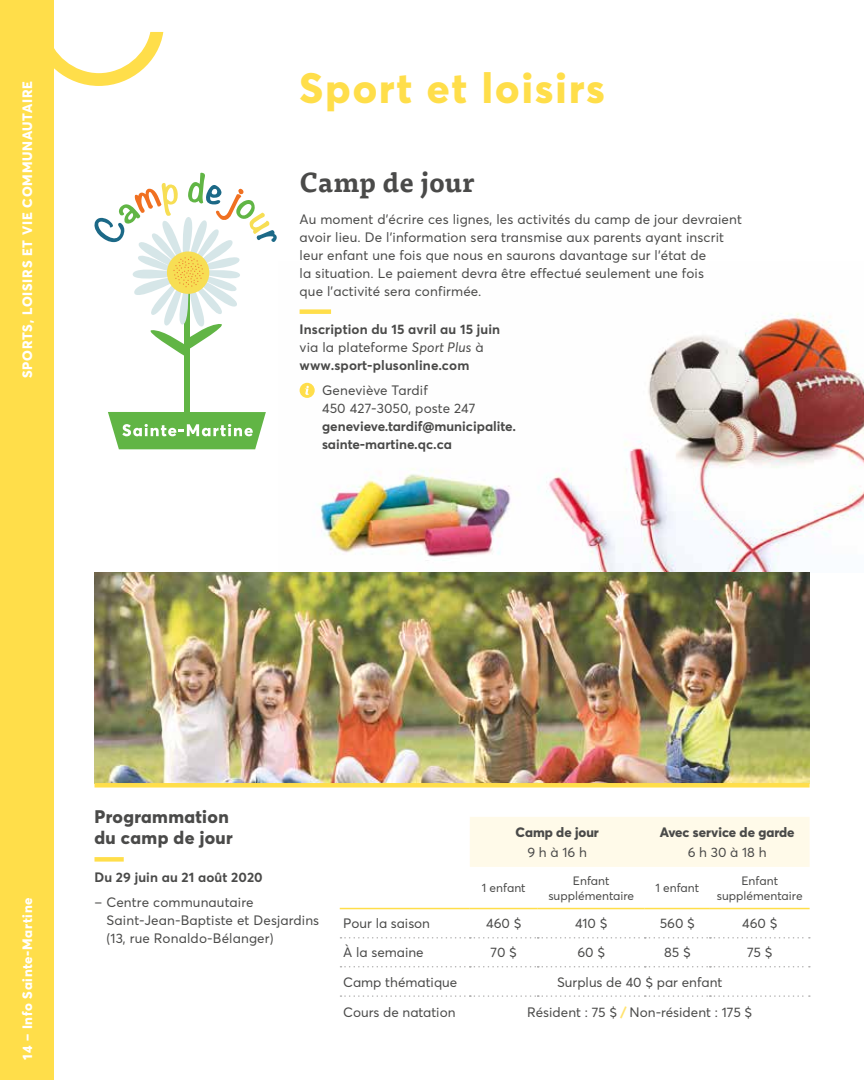
<style>
.page{position:relative;width:864px;height:1080px;background:#fff}
.page>*{position:absolute;margin:0;border:0;box-sizing:border-box;transform-origin:0 0}
.t1{font:800 42px "Averta";letter-spacing:.05em;color:#ffde4a}
.t2{font:700 27px "Tisa Pro";letter-spacing:.02em;color:#4a4a49}
.t3{font:800 18px/21px "Averta";letter-spacing:.02em;color:#4a4a49}
.t4{font:13.5px/18px "Averta";letter-spacing:.01em;color:#4a4a49}
.t5{font:700 13.5px/18px "Averta";letter-spacing:.01em;color:#4a4a49}
.t6{font:800 13.5px "Averta";letter-spacing:.055em;color:#fff}
.t7{font:800 13.5px "Averta";color:#4a4a49}
.t8{font:12px/14.4px "Averta";color:#4a4a49;text-align:center}
.s1{font-weight:400}
.s2{font-family:"Averta Std";font-weight:400;font-style:italic}
.s3{font-weight:800;color:#ffe36e}
</style>
<div class="page">
<img style="left:299px;top:309px;width:565px;height:263px">
<div style="left:0;top:0;width:54px;height:1080px;background:#ffde4a"></div>
<svg style="left:54px;top:32px;width:109px;height:54px"></svg>
<div style="left:300px;top:309px;width:31px;height:5px;background:#ffde4a"></div>
<svg style="left:300px;top:383px;width:15px;height:15px"></svg>
<div style="left:94px;top:857px;width:30px;height:5px;background:#ffde4a"></div>
<div style="left:470px;top:817px;width:340px;height:50px;background:#fffae9"></div>
<svg style="left:340px;top:937px;width:470px;height:2px"></svg>
<svg style="left:340px;top:966px;width:470px;height:1px"></svg>
<svg style="left:340px;top:995px;width:470px;height:2px"></svg>
<hr style="left:340px;top:908px;width:130px;height:1px;background:#ffde4a">
<hr style="left:470px;top:908px;width:68px;height:1px;background:#ffde4a">
<hr style="left:538px;top:908px;width:107px;height:1px;background:#ffde4a">
<hr style="left:645px;top:908px;width:65px;height:1px;background:#ffde4a">
<hr style="left:710px;top:908px;width:100px;height:1px;background:#ffde4a">
<img style="left:94px;top:572px;width:716px;height:211px">
<div style="left:94px;top:783px;width:716px;height:5px;background:#ffde4a"></div>
<div style="left:185px;top:292px;width:5px;height:120px;background:#61b545"></div>
<svg style="left:108px;top:412px;width:158px;height:37px;background:#7dc266"></svg>
<svg style="left:94px;top:173px;width:183px;height:183px"></svg>
<p class="t6" style="left:19px;top:378px;width:299px;rotate:-90deg">SPORTS, LOISIRS ET VIE COMMUNAUTAIRE</p>
<h1 class="t1" style="left:300px;top:61px;width:307px">Sport et loisirs</h1>
<h2 class="t2" style="left:300px;top:161px;width:176px">Camp de jour</h2>
<p class="t4" style="left:300px;top:210px;width:444px">Au moment d’écrire ces lignes, les activités du camp de jour devraient avoir lieu. De l’information sera transmise aux parents ayant inscrit leur enfant une fois que nous en saurons davantage sur l’état de<br>la situation. Le paiement devra être effectué seulement une fois<br>que l’activité sera confirmée.</p>
<p class="t5" style="left:300px;top:320px;width:202px">Inscription du 15 avril au 15 juin <span class="s1">via la plateforme</span> <span class="s2">Sport Plus</span> <span class="s1">à </span>www.sport-plusonline.com</p>
<p class="t4" style="left:322px;top:381px;width:155px">Geneviève Tardif<br>450 427-3050, poste 247</p>
<p class="t5" style="left:322px;top:417px;width:196px">genevieve.tardif@municipalite. sainte-martine.qc.ca</p>
<p class="t6" style="left:19px;top:1060px;width:164px;rotate:-90deg">14 – Info Sainte-Martine</p>
<h3 class="t3" style="left:94px;top:805px;width:140px">Programmation du camp de jour</h3>
<p class="t5" style="left:94px;top:867px;width:170px">Du 29 juin au 21 août 2020</p>
<p class="t4" style="left:107px;top:893px;width:214px;text-indent:-12px">– Centre communautaire<br>Saint-Jean-Baptiste et Desjardins (13, rue Ronaldo-Bélanger)</p>
<p class="t7" style="left:516px;top:824px;width:85px">Camp de jour</p>
<p class="t4" style="left:527px;top:843px;width:61px">9h à 16h</p>
<p class="t7" style="left:660px;top:824px;width:137px">Avec service de garde</p>
<p class="t4" style="left:688px;top:843px;width:80px">6h30 à 18h</p>
<p class="t8" style="left:482px;top:881px;width:45px">1 enfant</p>
<p class="t8" style="left:548px;top:874px;width:87px">Enfant supplémentaire</p>
<p class="t8" style="left:655px;top:881px;width:45px">1 enfant</p>
<p class="t8" style="left:717px;top:874px;width:87px">Enfant supplémentaire</p>
<p class="t4" style="left:343px;top:915px;width:88px">Pour la saison</p>
<p class="t4" style="left:486px;top:915px;width:37px">460 $</p>
<p class="t4" style="left:575px;top:915px;width:34px">410 $</p>
<p class="t4" style="left:660px;top:915px;width:37px">560 $</p>
<p class="t4" style="left:742px;top:915px;width:37px">460 $</p>
<p class="t4" style="left:343px;top:944px;width:82px">À la semaine</p>
<p class="t4" style="left:491px;top:944px;width:28px">70 $</p>
<p class="t4" style="left:577px;top:944px;width:29px">60 $</p>
<p class="t4" style="left:664px;top:944px;width:28px">85 $</p>
<p class="t4" style="left:747px;top:944px;width:27px">75 $</p>
<p class="t4" style="left:343px;top:973px;width:116px">Camp thématique</p>
<p class="t4" style="left:557px;top:973px;width:167px">Surplus de 40 $ par enfant</p>
<p class="t4" style="left:343px;top:1003px;width:114px">Cours de natation</p>
<p class="t4" style="left:527px;top:1003px;width:226px">Résident : 75 $ <span class="s3">/</span> Non-résident : 175 $</p>
</div>
